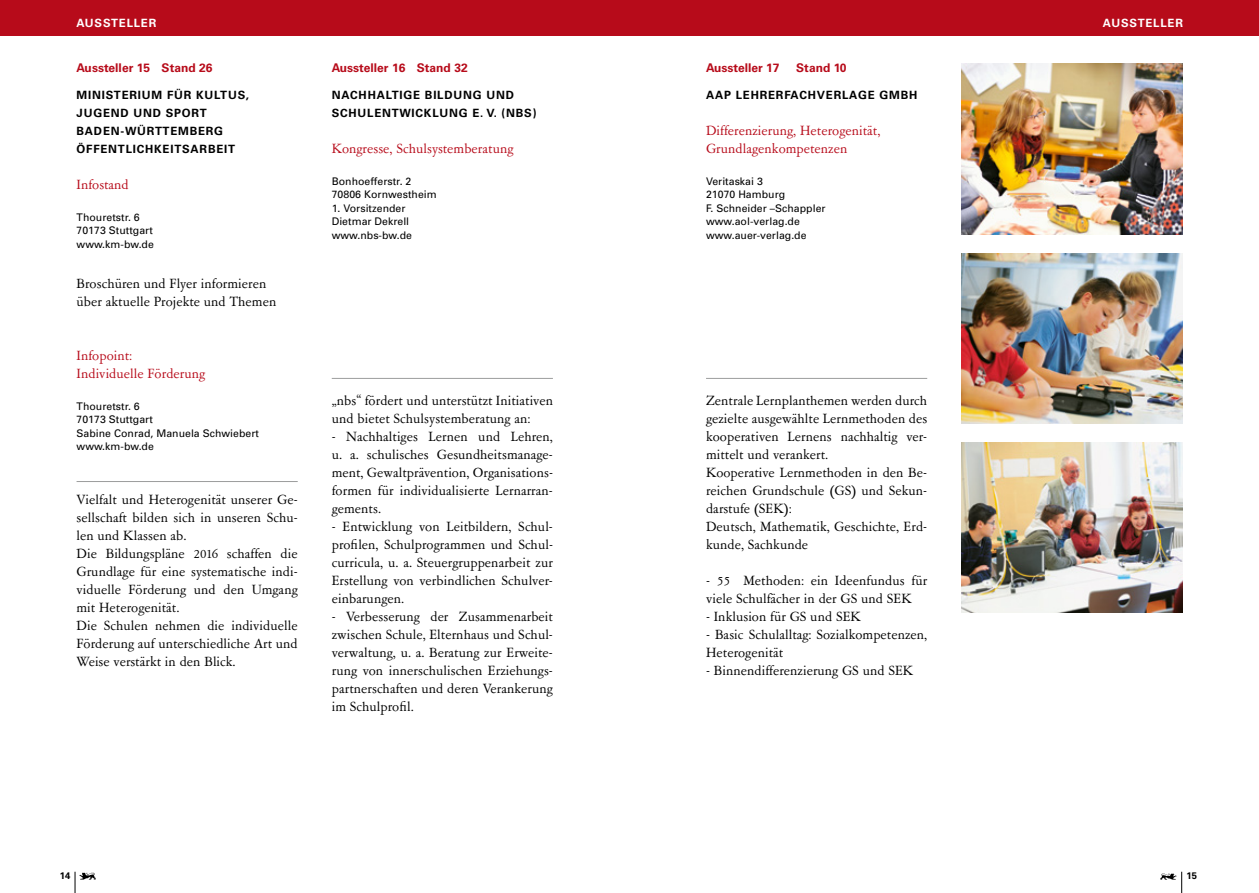
<style>
.page{position:relative;width:1259px;height:893px;background:#fff}
.page>*{position:absolute;margin:0;border:0;box-sizing:border-box;transform-origin:0 0}
.t1{font:15px/18px "Garamont Amst SB";letter-spacing:.005em;color:#000}
.t2{font:15px/18px "Garamont Amst SB";letter-spacing:.005em;color:#b70b1a}
.t3{font:700 12px "Univers";letter-spacing:.005em;color:#b70b1a}
.t4{font:700 11.4px/18px "Univers";letter-spacing:.07em;color:#000}
.t5{font:700 11.4px "Univers";letter-spacing:.07em;color:#fff}
.t6{font:10.5px/13.5px "Univers";letter-spacing:.005em;color:#000}
.t7{font:700 9.45px "Univers";color:#000}
</style>
<div class="page">
<svg style="left:75px;top:872px;width:1px;height:21px"></svg>
<svg style="left:1181px;top:872px;width:1px;height:21px"></svg>
<img style="left:80px;top:873px;width:16px;height:7px">
<img style="left:1160px;top:873px;width:16px;height:7px">
<div style="left:0;top:0;width:642px;height:35px;background:#b70b1a"></div>
<div style="left:617px;top:0;width:642px;height:35px;background:#b70b1a"></div>
<hr style="left:77px;top:481px;width:221px;height:1px;background:#9c9d9d">
<hr style="left:706px;top:378px;width:221px;height:1px;background:#9c9d9d">
<hr style="left:332px;top:378px;width:221px;height:1px;background:#9c9d9d">
<img style="left:961px;top:443px;width:221px;height:169px">
<img style="left:961px;top:63px;width:221px;height:171px">
<img style="left:961px;top:253px;width:221px;height:170px">
<p class="t5" style="left:76px;top:16px;width:81px">AUSSTELLER</p>
<p class="t5" style="left:1103px;top:16px;width:81px">AUSSTELLER</p>
<p class="t3" style="left:77px;top:61px;width:137px">Aussteller 15 Stand 26</p>
<p class="t4" style="left:77px;top:86px;width:174px">MINISTERIUM FÜR KULTUS,<br>JUGEND UND SPORT<br>BADEN-WÜRTTEMBERG<br>ÖFFENTLICHKEITSARBEIT</p>
<p class="t2" style="left:77px;top:176px;width:54px">Infostand</p>
<p class="t6" style="left:77px;top:210px;width:79px">Thouretstr. 6<br>70173 Stuttgart www.km-bw.de</p>
<p class="t1" style="left:77px;top:275px;width:201px">Broschüren und Flyer informieren über aktuelle Projekte und Themen</p>
<p class="t3" style="left:332px;top:61px;width:137px">Aussteller 16 Stand 32</p>
<p class="t4" style="left:332px;top:86px;width:206px">NACHHALTIGE BILDUNG UND<br>SCHULENTWICKLUNG E. V. (NBS)</p>
<p class="t2" style="left:332px;top:140px;width:183px">Kongresse, Schulsystemberatung</p>
<p class="t6" style="left:332px;top:174px;width:106px">Bonhoefferstr. 2<br>70806 Kornwestheim</p>
<p class="t6" style="left:332px;top:201px;width:82px">1. Vorsitzender<br>Dietmar Dekrell www.nbs-bw.de</p>
<p class="t3" style="left:706px;top:61px;width:75px">Aussteller 17</p>
<p class="t3" style="left:796px;top:61px;width:52px">Stand 10</p>
<p class="t4" style="left:706px;top:86px;width:213px">AAP LEHRERFACHVERLAGE GMBH</p>
<p class="t2" style="left:706px;top:122px;width:176px">Differenzierung, Heterogenität,<br>Grundlagenkompetenzen</p>
<p class="t6" style="left:706px;top:174px;width:121px">Veritaskai 3<br>21070 Hamburg<br>F. Schneider –Schappler www.aol-verlag.de www.auer-verlag.de</p>
<p class="t2" style="left:77px;top:347px;width:130px">Infopoint:<br>Individuelle Förderung</p>
<p class="t6" style="left:77px;top:399px;width:184px">Thouretstr. 6<br>70173 Stuttgart<br>Sabine Conrad, Manuela Schwiebert www.km-bw.de</p>
<p class="t1" style="left:77px;top:491px;width:223px">Vielfalt und Heterogenität unserer Ge&shy;sellschaft bilden sich in unseren Schu&shy;len und Klassen ab.<br>Die Bildungspläne 2016 schaffen die Grundlage für eine systematische indi&shy;viduelle Förderung und den Umgang mit Heterogenität.<br>Die Schulen nehmen die individuelle Förderung auf unterschiedliche Art und Weise verstärkt in den Blick.</p>
<p class="t1" style="left:332px;top:392px;width:223px">„nbs“ fördert und unterstützt Initiativen und bietet Schulsystemberatung an:</p>
<p class="t1" style="left:332px;top:428px;width:223px;text-align:justify">- Nachhaltiges Lernen und Lehren, u. a. schulisches Gesundheitsmanage&shy;ment, Gewaltprävention, Organisations&shy;formen für individualisierte Lernarran&shy;gements.</p>
<p class="t1" style="left:332px;top:518px;width:223px;text-align:justify">- Entwicklung von Leitbildern, Schul&shy;profilen, Schulprogrammen und Schul&shy;curricula, u. a. Steuergruppenarbeit zur Erstellung von verbindlichen Schulver&shy;einbarungen.</p>
<p class="t1" style="left:332px;top:608px;width:223px;text-align:justify">- Verbesserung der Zusammenarbeit zwischen Schule, Elternhaus und Schul&shy;verwaltung, u. a. Beratung zur Erweite&shy;rung von innerschulischen Erziehungs&shy;partnerschaften und deren Verankerung im Schulprofil.</p>
<p class="t1" style="left:706px;top:392px;width:223px">Zentrale Lernplanthemen werden durch gezielte ausgewählte Lernmethoden des kooperativen Lernens nachhaltig ver&shy;mittelt und verankert.<br>Kooperative Lernmethoden in den Be&shy;reichen Grundschule (GS) und Sekun&shy;darstufe (SEK):<br>Deutsch, Mathematik, Geschichte, Erd&shy;kunde, Sachkunde</p>
<p class="t1" style="left:706px;top:572px;width:223px">- 55 Methoden: ein Ideenfundus für viele Schulfächer in der GS und SEK</p>
<p class="t1" style="left:706px;top:608px;width:156px">- Inklusion für GS und SEK</p>
<p class="t1" style="left:706px;top:626px;width:223px">- Basic Schulalltag: Sozialkompetenzen,<br>Heterogenität</p>
<p class="t1" style="left:706px;top:662px;width:209px">- Binnendifferenzierung GS und SEK</p>
<p class="t7" style="left:60px;top:870px;width:12px">14</p>
<p class="t7" style="left:1186px;top:870px;width:12px">15</p>
</div>
